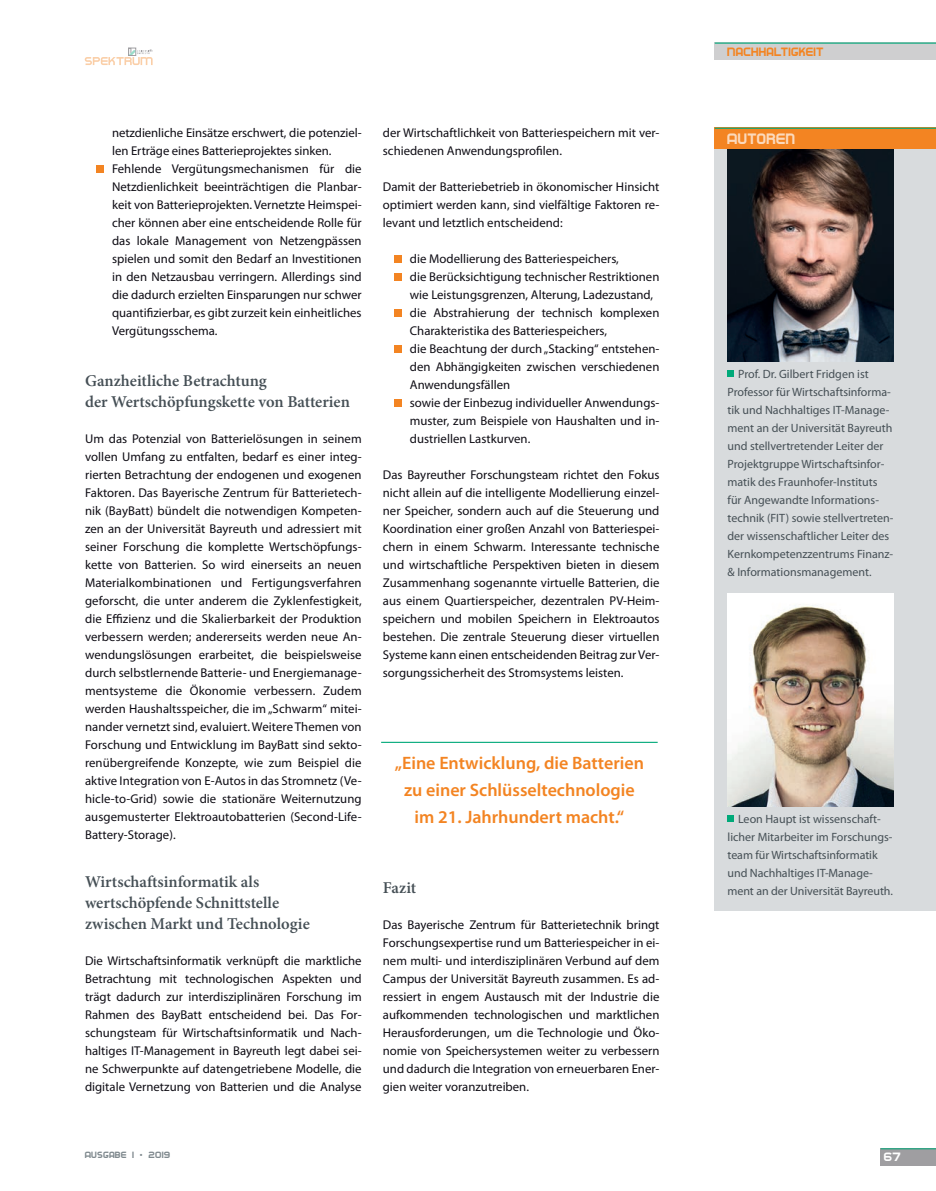
<style>
.page{position:relative;width:936px;height:1191px;background:#fff}
.page>*{position:absolute;margin:0;border:0;box-sizing:border-box;transform-origin:0 0}
.t1{font:600 18px/27px "Myriad Pro";color:#f38422;text-align:center}
.t2{font:600 16.5px/21px "Minion Pro";color:#454f55}
.t3{font:15px "Empire Builder";letter-spacing:.01em;color:#fff}
.t4{font:12.75px/18px "Myriad Pro";color:#0e0c14;text-align:justify}
.t5{font:12px/18px "Myriad Pro";color:#454f55}
.t6{font:12px "Empire Builder";letter-spacing:.01em;color:#f38422}
.t7{font:12px "Empire Builder";color:#fff}
.t8{font:9px "Empire Builder";letter-spacing:.025em;color:#7f898e}
</style>
<div class="page">
<svg style="left:85px;top:48px;width:68px;height:17px"></svg>
<div style="left:880px;top:1148px;width:55px;height:17px;background:linear-gradient(to right,#9f9ea1,#9f9ea1)"></div>
<hr style="left:880px;top:1148px;width:55px;height:1px;background:#00a979">
<div style="left:714px;top:43px;width:221px;height:17px;background:#cfcfd0"></div>
<hr style="left:714px;top:43px;width:221px;height:1px;background:#00a979">
<div style="left:96px;top:165px;width:7px;height:8px;background:#f38422"></div>
<div style="left:394px;top:255px;width:7px;height:8px;background:#f38422"></div>
<div style="left:394px;top:273px;width:7px;height:8px;background:#f38422"></div>
<div style="left:394px;top:309px;width:7px;height:8px;background:#f38422"></div>
<div style="left:394px;top:345px;width:7px;height:8px;background:#f38422"></div>
<div style="left:394px;top:399px;width:7px;height:8px;background:#f38422"></div>
<div style="left:714px;top:128px;width:221px;height:782px;background:#d8dbdd"></div>
<div style="left:714px;top:128px;width:221px;height:21px;background:#f38422"></div>
<hr style="left:714px;top:128px;width:221px;height:1px;background:#00a979">
<img style="left:727px;top:149px;width:166px;height:213px">
<div style="left:727px;top:370px;width:6px;height:7px;background:#00a979"></div>
<img style="left:727px;top:594px;width:166px;height:212px">
<div style="left:727px;top:815px;width:6px;height:7px;background:#00a979"></div>
<hr style="left:381px;top:742px;width:276px;height:1px;background:#00a979">
<p class="t4" style="left:112px;top:123px;width:251px;text-align:left">netzdienliche Einsätze erschwert, die potenziel&shy;len Erträge eines Batterieprojektes sinken.<br>Fehlende Vergütungsmechanismen für die Netzdienlichkeit beeinträchtigen die Planbar&shy;keit von Batterieprojekten. Vernetzte Heimspei&shy;cher können aber eine entscheidende Rolle für das lokale Management von Netzengpässen spielen und somit den Bedarf an Investitionen in den Netzausbau verringern. Allerdings sind die dadurch erzielten Einsparungen nur schwer quantifizierbar, es gibt zurzeit kein einheitliches Vergütungsschema.</p>
<p class="t2" style="left:85px;top:370px;width:266px">Ganzheitliche Betrachtung<br>der Wertschöpfungskette von Batterien</p>
<p class="t4" style="left:85px;top:429px;width:278px">Um das Potenzial von Batterielösungen in seinem vollen Umfang zu entfalten, bedarf es einer integ&shy;rierten Betrachtung der endogenen und exogenen Faktoren. Das Bayerische Zentrum für Batterietech&shy;nik (BayBatt) bündelt die notwendigen Kompeten&shy;zen an der Universität Bayreuth und adressiert mit seiner Forschung die komplette Wertschöpfungs&shy;kette von Batterien. So wird einerseits an neuen Materialkombinationen und Fertigungsverfahren geforscht, die unter anderem die Zyklenfestigkeit, die Effizienz und die Skalierbarkeit der Produktion verbessern werden; andererseits werden neue An&shy;wendungslösungen erarbeitet, die beispielsweise durch selbstlernende Batterie- und Energiemanage&shy;mentsysteme die Ökonomie verbessern. Zudem werden Haushaltsspeicher, die im „Schwarm“ mitei&shy;nander vernetzt sind, evaluiert. Weitere Themen von Forschung und Entwicklung im BayBatt sind sekto&shy;renübergreifende Konzepte, wie zum Beispiel die aktive Integration von E-Autos in das Stromnetz (Ve&shy;hicle-to-Grid) sowie die stationäre Weiternutzung ausgemusterter Elektroautobatterien (Second-Life-Battery-Storage).</p>
<p class="t2" style="left:85px;top:871px;width:226px">Wirtschaftsinformatik als wertschöpfende Schnittstelle zwischen Markt und Technologie</p>
<p class="t4" style="left:85px;top:951px;width:278px">Die Wirtschaftsinformatik verknüpft die marktliche Betrachtung mit technologischen Aspekten und trägt dadurch zur interdisziplinären Forschung im Rahmen des BayBatt entscheidend bei. Das For&shy;schungsteam für Wirtschaftsinformatik und Nach&shy;haltiges IT-Management in Bayreuth legt dabei sei&shy;ne Schwerpunkte auf datengetriebene Modelle, die digitale Vernetzung von Batterien und die Analyse</p>
<p class="t4" style="left:383px;top:123px;width:278px">der Wirtschaftlichkeit von Batteriespeichern mit ver&shy;schiedenen Anwendungsprofilen.</p>
<p class="t4" style="left:383px;top:177px;width:278px">Damit der Batteriebetrieb in ökonomischer Hinsicht optimiert werden kann, sind vielfältige Faktoren re&shy;levant und letztlich entscheidend:</p>
<p class="t4" style="left:410px;top:249px;width:251px;text-align:left">die Modellierung des Batteriespeichers,<br>die Berücksichtigung technischer Restriktionen wie Leistungsgrenzen, Alterung, Ladezustand, die Abstrahierung der technisch komplexen Charakteristika des Batteriespeichers,<br>die Beachtung der durch „Stacking“ entstehen&shy;den Abhängigkeiten zwischen verschiedenen Anwendungsfällen<br>sowie der Einbezug individueller Anwendungs&shy;muster, zum Beispiele von Haushalten und in&shy;dustriellen Lastkurven.</p>
<p class="t4" style="left:383px;top:465px;width:278px">Das Bayreuther Forschungsteam richtet den Fokus nicht allein auf die intelligente Modellierung einzel&shy;ner Speicher, sondern auch auf die Steuerung und Koordination einer großen Anzahl von Batteriespei&shy;chern in einem Schwarm. Interessante technische und wirtschaftliche Perspektiven bieten in diesem Zusammenhang sogenannte virtuelle Batterien, die aus einem Quartierspeicher, dezentralen PV-Heim&shy;speichern und mobilen Speichern in Elektroautos bestehen. Die zentrale Steuerung dieser virtuellen Systeme kann einen entscheidenden Beitrag zur Ver&shy;sorgungssicherheit des Stromsystems leisten.</p>
<h1 class="t1" style="left:394px;top:748px;width:251px">„Eine Entwicklung, die Batterien zu einer Schlüsseltechnologie im 21. Jahrhundert macht.“</h1>
<p class="t2" style="left:383px;top:877px;width:35px">Fazit</p>
<p class="t4" style="left:383px;top:915px;width:278px">Das Bayerische Zentrum für Batterietechnik bringt Forschungsexpertise rund um Batteriespeicher in ei&shy;nem multi- und interdisziplinären Verbund auf dem Campus der Universität Bayreuth zusammen. Es ad&shy;ressiert in engem Austausch mit der Industrie die aufkommenden technologischen und marktlichen Herausforderungen, um die Technologie und Öko&shy;nomie von Speichersystemen weiter zu verbessern und dadurch die Integration von erneuerbaren Ener&shy;gien weiter voranzutreiben.</p>
<p class="t6" style="left:727px;top:45px;width:98px">NACHHALTIGKEIT</p>
<p class="t3" style="left:727px;top:131px;width:70px">AUTOREN</p>
<p class="t5" style="left:727px;top:364px;width:167px;text-indent:11px">Prof. Dr. Gilbert Fridgen ist Professor für Wirtschaftsinforma&shy;tik und Nachhaltiges IT-Manage&shy;ment an der Universität Bayreuth und stellvertretender Leiter der Projektgruppe Wirtschaftsinfor&shy;matik des Fraunhofer-Instituts für Angewandte Informations&shy;technik (FIT) sowie stellvertreten&shy;der wissenschaftlicher Leiter des Kernkompetenzzentrums Finanz-&amp; Informationsmanagement.</p>
<p class="t5" style="left:727px;top:810px;width:167px;text-indent:11px">Leon Haupt ist wissenschaft&shy;licher Mitarbeiter im Forschungs&shy;team für Wirtschaftsinformatik und Nachhaltiges IT-Manage&shy;ment an der Universität Bayreuth.</p>
<p class="t8" style="left:85px;top:1150px;width:51px">AUSGABE 1</p>
<p class="t7" style="left:884px;top:1150px;width:18px">67</p>
<p class="t8" style="left:140px;top:1150px;width:32px"><sup>.</sup> 2019</p>
</div>
